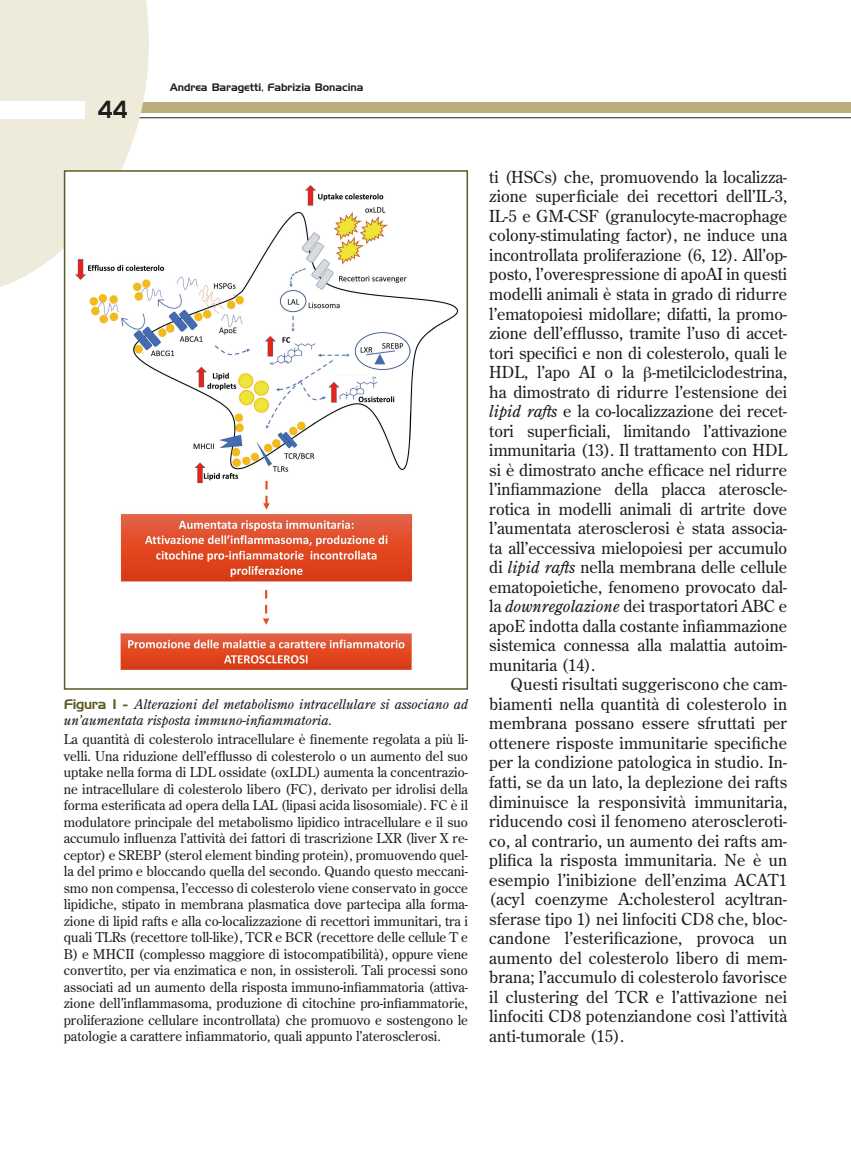
<style>
.page{position:relative;width:851px;height:1149px;background:#fff}
.page>*{position:absolute;margin:0;border:0;box-sizing:border-box;transform-origin:0 0}
.t1{font:24px "Handel Gothic BT";color:#1d1d1b;scale:.8 1}
.t2{font:16.5px/19.5px "Century Old Style Std";letter-spacing:.005em;color:#1d1d1b;text-align:justify}
.t3{font:13.5px/16.5px "Century Old Style Std";color:#1d1d1b;text-align:justify}
.t4{font:italic 13.5px/16.5px "Century Old Style Std";color:#1d1d1b}
.t5{font:10.5px "Handel Gothic BT";color:#1d1d1b}
.s1{font-family:"Handel Gothic BT";font-style:normal;color:#5e5a25}
.s2{font-style:italic}
</style>
<div class="page">
<hr style="left:0;top:117px;width:850px;height:1px;background:#1d1d1b">
<div style="left:0;top:102px;width:850px;height:11px;background:#bbae7c"></div>
<svg style="left:0;top:0;width:149px;height:298px;background:#efecdd"></svg>
<div style="left:0;top:101px;width:85px;height:17px;background:#fff"></div>
<div style="left:64px;top:170px;width:404px;height:519px;background:#fff;border:2px solid #5e5a25"></div>
<img style="left:76px;top:185px;width:381px;height:485px">
<h1 class="t1" style="left:98px;top:95px;width:39px">44</h1>
<p class="t5" style="left:170px;top:81px;width:195px">Andrea Baragetti, Fabrizia Bonacina</p>
<p class="t4" style="left:64px;top:695px;width:405px"><span class="s1">Figura 1 -</span> Alterazioni del metabolismo intracellulare si associano ad un’aumentata risposta immuno-infiammatoria.</p>
<p class="t3" style="left:64px;top:730px;width:405px">La quantità di colesterolo intracellulare è finemente regolata a più li&shy;velli. Una riduzione dell’efflusso di colesterolo o un aumento del suo uptake nella forma di LDL ossidate (oxLDL) aumenta la concentrazio&shy;ne intracellulare di colesterolo libero (FC), derivato per idrolisi della forma esterificata ad opera della LAL (lipasi acida lisosomiale). FC è il modulatore principale del metabolismo lipidico intracellulare e il suo accumulo influenza l’attività dei fattori di trascrizione LXR (liver X re&shy;ceptor) e SREBP (sterol element binding protein), promuovendo quel&shy;la del primo e bloccando quella del secondo. Quando questo meccani&shy;smo non compensa, l’eccesso di colesterolo viene conservato in gocce lipidiche, stipato in membrana plasmatica dove partecipa alla forma&shy;zione di lipid rafts e alla co-localizzazione di recettori immunitari, tra i quali TLRs (recettore toll-like), TCR e BCR (recettore delle cellule T e B) e MHCII (complesso maggiore di istocompatibilità), oppure viene convertito, per via enzimatica e non, in ossisteroli. Tali processi sono associati ad un aumento della risposta immuno-infiammatoria (attiva&shy;zione dell’inflammasoma, produzione di citochine pro-infiammatorie, proliferazione cellulare incontrollata) che promuovo e sostengono le patologie a carattere infiammatorio, quali appunto l’aterosclerosi.</p>
<p class="t2" style="left:489px;top:167px;width:299px">ti (HSCs) che, promuovendo la localizza&shy;zione superficiale dei recettori dell’IL-3, IL-5 e GM-CSF (granulocyte-macrophage colony-stimulating factor), ne induce una incontrollata proliferazione (6, 12). All’op&shy;posto, l’overespressione di apoAI in questi modelli animali è stata in grado di ridurre l’ematopoiesi midollare; difatti, la promo&shy;zione dell’efflusso, tramite l’uso di accet&shy;tori specifici e non di colesterolo, quali le HDL, l’apo AI o la -metilciclodestrina, ha dimostrato di ridurre l’estensione dei <span class="s2">lipid rafts</span> e la co-localizzazione dei recet&shy;tori superficiali, limitando l’attivazione immunitaria (13). Il trattamento con HDL si è dimostrato anche efficace nel ridurre l’infiammazione della placca ateroscle&shy;rotica in modelli animali di artrite dove l’aumentata aterosclerosi è stata associa&shy;ta all’eccessiva mielopoiesi per accumulo di <span class="s2">lipid rafts</span> nella membrana delle cellule ematopoietiche, fenomeno provocato dal&shy;la <span class="s2">downregolazione</span> dei trasportatori ABC e apoE indotta dalla costante infiammazione sistemica connessa alla malattia autoim&shy;munitaria (14).</p>
<p class="t2" style="left:489px;top:674px;width:299px;text-indent:21px">Questi risultati suggeriscono che cam&shy;biamenti nella quantità di colesterolo in membrana possano essere sfruttati per ottenere risposte immunitarie specifiche per la condizione patologica in studio. In&shy;fatti, se da un lato, la deplezione dei rafts diminuisce la responsività immunitaria, riducendo così il fenomeno ateroscleroti&shy;co, al contrario, un aumento dei rafts am&shy;plifica la risposta immunitaria. Ne è un esempio l’inibizione dell’enzima ACAT1 (acyl coenzyme A:cholesterol acyltran&shy;sferase tipo 1) nei linfociti CD8 che, bloc&shy;candone l’esterificazione, provoca un aumento del colesterolo libero di mem&shy;brana; l’accumulo di colesterolo favorisce il clustering del TCR e l’attivazione nei linfociti CD8 potenziandone così l’attività anti-tumorale (15).</p>
</div>
